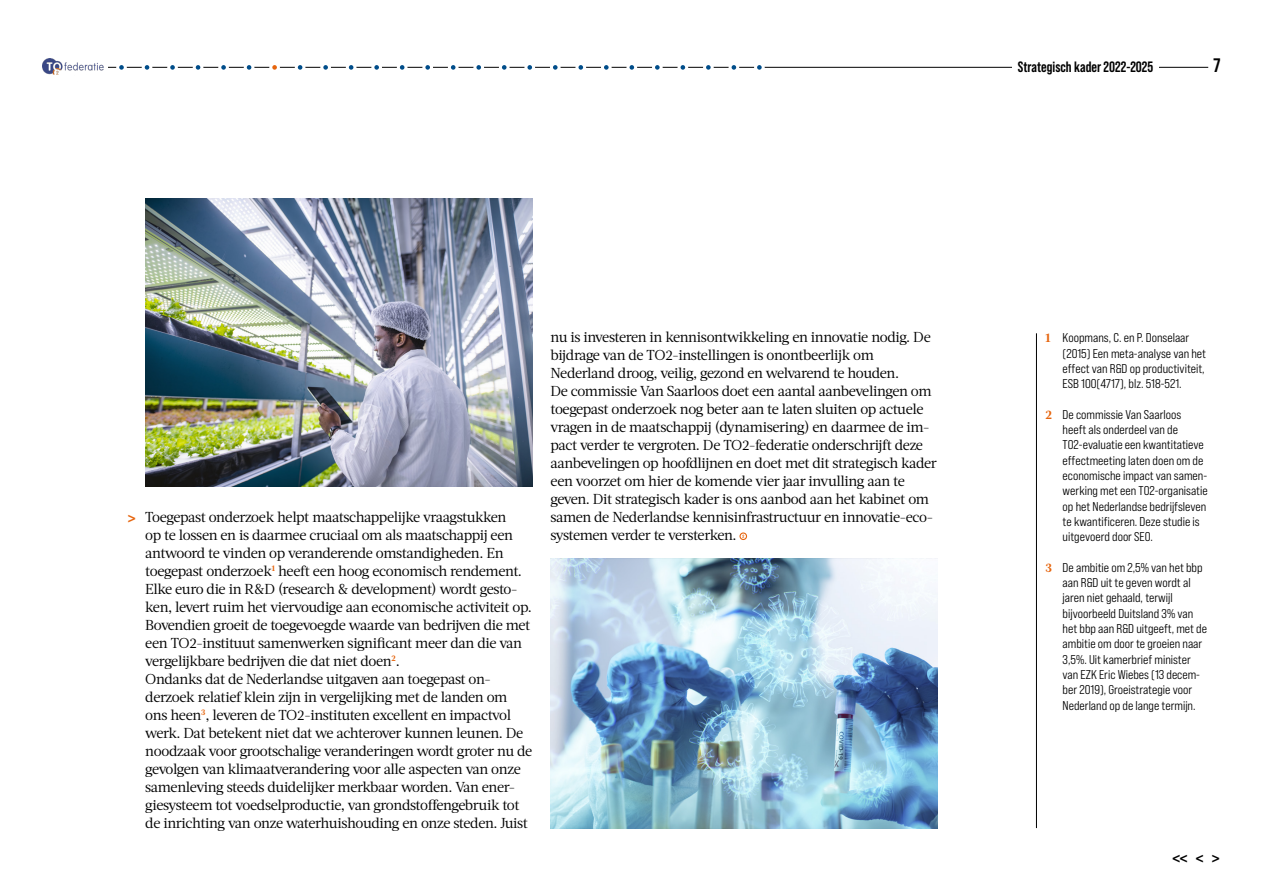
<style>
.page{position:relative;width:1263px;height:893px;background:#fff}
.page>*{position:absolute;margin:0;border:0;box-sizing:border-box;transform-origin:0 0}
.t1{font:700 19.5px "Bebas Neue Pro";color:#000}
.t2{font:18px "Bebas Neue Pro Exp Bd";color:#000}
.t3{font:18px "Bebas Neue Pro Exp Bd";color:#e6650e}
.t4{font:700 15px "Bebas Neue Pro";color:#000}
.t5{font:14.4px/18px "Acta";letter-spacing:-.03em;color:#000}
.t6{font:12.75px/15.3px "Bebas Neue Pro Sm E Md";color:#000}
.s1{font-family:"Acta";font-weight:700;color:#e6650e}
</style>
<div class="page">
<hr style="left:1036px;top:333px;width:1px;height:495px;background:#000">
<div style="left:739px;top:532px;width:8px;height:8px;border:1px solid #e6650e;border-radius:50%"></div>
<img style="left:550px;top:558px;width:387px;height:270px">
<img style="left:145px;top:198px;width:387px;height:288px">
<hr style="left:75px;top:67px;width:1133px;height:1px;background:#000">
<img style="left:43px;top:58px;width:65px;height:17px">
<div style="left:1012px;top:47px;width:147px;height:31px;background:#fff"></div>
<div style="left:118px;top:64px;width:7px;height:7px;background:#004d8a;border-radius:50%"></div>
<div style="left:116px;top:62px;width:11px;height:11px;border:3px solid #fff;border-radius:50%"></div>
<div style="left:143px;top:64px;width:8px;height:7px;background:#004d8a;border-radius:50%"></div>
<div style="left:142px;top:62px;width:10px;height:11px;border:3px solid #fff;border-radius:50%"></div>
<div style="left:169px;top:64px;width:7px;height:7px;background:#004d8a;border-radius:50%"></div>
<div style="left:167px;top:62px;width:11px;height:11px;border:3px solid #fff;border-radius:50%"></div>
<div style="left:194px;top:64px;width:8px;height:7px;background:#004d8a;border-radius:50%"></div>
<div style="left:193px;top:62px;width:10px;height:11px;border:3px solid #fff;border-radius:50%"></div>
<div style="left:220px;top:64px;width:7px;height:7px;background:#004d8a;border-radius:50%"></div>
<div style="left:218px;top:62px;width:11px;height:11px;border:3px solid #fff;border-radius:50%"></div>
<div style="left:245px;top:64px;width:8px;height:7px;background:#004d8a;border-radius:50%"></div>
<div style="left:244px;top:62px;width:10px;height:11px;border:3px solid #fff;border-radius:50%"></div>
<div style="left:271px;top:64px;width:7px;height:7px;background:#e6650e;border-radius:50%"></div>
<div style="left:269px;top:62px;width:11px;height:11px;border:3px solid #fff;border-radius:50%"></div>
<div style="left:296px;top:64px;width:8px;height:7px;background:#004d8a;border-radius:50%"></div>
<div style="left:295px;top:62px;width:10px;height:11px;border:3px solid #fff;border-radius:50%"></div>
<div style="left:322px;top:64px;width:7px;height:7px;background:#004d8a;border-radius:50%"></div>
<div style="left:320px;top:62px;width:11px;height:11px;border:3px solid #fff;border-radius:50%"></div>
<div style="left:347px;top:64px;width:8px;height:7px;background:#004d8a;border-radius:50%"></div>
<div style="left:346px;top:62px;width:10px;height:11px;border:3px solid #fff;border-radius:50%"></div>
<div style="left:373px;top:64px;width:7px;height:7px;background:#004d8a;border-radius:50%"></div>
<div style="left:371px;top:62px;width:11px;height:11px;border:3px solid #fff;border-radius:50%"></div>
<div style="left:398px;top:64px;width:8px;height:7px;background:#004d8a;border-radius:50%"></div>
<div style="left:397px;top:62px;width:10px;height:11px;border:3px solid #fff;border-radius:50%"></div>
<div style="left:424px;top:64px;width:7px;height:7px;background:#004d8a;border-radius:50%"></div>
<div style="left:422px;top:62px;width:11px;height:11px;border:3px solid #fff;border-radius:50%"></div>
<div style="left:449px;top:64px;width:8px;height:7px;background:#004d8a;border-radius:50%"></div>
<div style="left:448px;top:62px;width:10px;height:11px;border:3px solid #fff;border-radius:50%"></div>
<div style="left:475px;top:64px;width:7px;height:7px;background:#004d8a;border-radius:50%"></div>
<div style="left:473px;top:62px;width:11px;height:11px;border:3px solid #fff;border-radius:50%"></div>
<div style="left:500px;top:64px;width:8px;height:7px;background:#004d8a;border-radius:50%"></div>
<div style="left:499px;top:62px;width:11px;height:11px;border:3px solid #fff;border-radius:50%"></div>
<div style="left:526px;top:64px;width:8px;height:7px;background:#004d8a;border-radius:50%"></div>
<div style="left:524px;top:62px;width:11px;height:11px;border:3px solid #fff;border-radius:50%"></div>
<div style="left:551px;top:64px;width:8px;height:7px;background:#004d8a;border-radius:50%"></div>
<div style="left:550px;top:62px;width:11px;height:11px;border:3px solid #fff;border-radius:50%"></div>
<div style="left:577px;top:64px;width:8px;height:7px;background:#004d8a;border-radius:50%"></div>
<div style="left:575px;top:62px;width:11px;height:11px;border:3px solid #fff;border-radius:50%"></div>
<div style="left:602px;top:64px;width:8px;height:7px;background:#004d8a;border-radius:50%"></div>
<div style="left:601px;top:62px;width:11px;height:11px;border:3px solid #fff;border-radius:50%"></div>
<div style="left:628px;top:64px;width:8px;height:7px;background:#004d8a;border-radius:50%"></div>
<div style="left:626px;top:62px;width:11px;height:11px;border:3px solid #fff;border-radius:50%"></div>
<div style="left:653px;top:64px;width:8px;height:7px;background:#004d8a;border-radius:50%"></div>
<div style="left:652px;top:62px;width:11px;height:11px;border:3px solid #fff;border-radius:50%"></div>
<div style="left:679px;top:64px;width:8px;height:7px;background:#004d8a;border-radius:50%"></div>
<div style="left:677px;top:62px;width:11px;height:11px;border:3px solid #fff;border-radius:50%"></div>
<div style="left:704px;top:64px;width:8px;height:7px;background:#004d8a;border-radius:50%"></div>
<div style="left:703px;top:62px;width:11px;height:11px;border:3px solid #fff;border-radius:50%"></div>
<div style="left:730px;top:64px;width:8px;height:7px;background:#004d8a;border-radius:50%"></div>
<div style="left:728px;top:62px;width:11px;height:11px;border:3px solid #fff;border-radius:50%"></div>
<div style="left:755px;top:64px;width:8px;height:7px;background:#004d8a;border-radius:50%"></div>
<div style="left:754px;top:62px;width:11px;height:11px;border:3px solid #fff;border-radius:50%"></div>
<p class="t4" style="left:1018px;top:58px;width:137px">Strategisch kader 2022-2025</p>
<h1 class="t1" style="left:1213px;top:54px;width:8px">7</h1>
<p class="t3" style="left:127px;top:506px;width:11px">&gt;</p>
<p class="t5" style="left:145px;top:508px;width:388px">Toegepast onderzoek helpt maatschappelijke vraagstukken<br>op te lossen en is daarmee cruciaal om als maatschappij een antwoord te vinden op veranderende omstandigheden. En toegepast onderzoek<sup>1</sup> heeft een hoog economisch rendement.<br>Elke euro die in R&amp;D (research &amp; development) wordt gesto&shy;ken, levert ruim het viervoudige aan economische activiteit op.<br>Bovendien groeit de toegevoegde waarde van bedrijven die met een TO2-instituut samenwerken significant meer dan die van vergelijkbare bedrijven die dat niet doen<sup>2</sup>.<br>Ondanks dat de Nederlandse uitgaven aan toegepast on&shy;derzoek relatief klein zijn in vergelijking met de landen om ons heen<sup>3</sup>, leveren de TO2-instituten excellent en impactvol werk. Dat betekent niet dat we achterover kunnen leunen. De noodzaak voor grootschalige veranderingen wordt groter nu de gevolgen van klimaatverandering voor alle aspecten van onze samenleving steeds duidelijker merkbaar worden. Van ener&shy;giesysteem tot voedselproductie, van grondstoffengebruik tot de inrichting van onze waterhuishouding en onze steden. Juist</p>
<p class="t5" style="left:550px;top:328px;width:388px">nu is investeren in kennisontwikkeling en innovatie nodig. De bijdrage van de TO2-instellingen is onontbeerlijk om Nederland droog, veilig, gezond en welvarend te houden.<br>De commissie Van Saarloos doet een aantal aanbevelingen om toegepast onderzoek nog beter aan te laten sluiten op actuele vragen in de maatschappij (dynamisering) en daarmee de im&shy;pact verder te vergroten. De TO2-federatie onderschrijft deze aanbevelingen op hoofdlijnen en doet met dit strategisch kader een voorzet om hier de komende vier jaar invulling aan te geven. Dit strategisch kader is ons aanbod aan het kabinet om samen de Nederlandse kennisinfrastructuur en innovatie-eco&shy;systemen verder te versterken.</p>
<p class="t6" style="left:1063px;top:330px;width:145px;text-indent:-17px"><span class="s1">1</span> Koopmans, C. en P. Donselaar (2015) Een meta-analyse van het effect van R&amp;D op productiviteit,<br>ESB 100(4717), blz. 518-521.</p>
<p class="t6" style="left:1063px;top:407px;width:146px;text-indent:-17px"><span class="s1">2</span> De commissie Van Saarloos heeft als onderdeel van de<br>TO2-evaluatie een kwantitatieve effectmeeting laten doen om de economische impact van samen&shy;werking met een TO2-organisatie op het Nederlandse bedrijfsleven te kwantificeren. Deze studie is uitgevoerd door SEO.</p>
<p class="t6" style="left:1063px;top:560px;width:146px;text-indent:-17px"><span class="s1">3</span> De ambitie om 2,5% van het bbp aan R&amp;D uit te geven wordt al jaren niet gehaald, terwijl bijvoorbeeld Duitsland 3% van het bbp aan R&amp;D uitgeeft, met de ambitie om door te groeien naar<br>3,5%. Uit kamerbrief minister van EZK Eric Wiebes (13 decem&shy;ber 2019), Groeistrategie voor<br>Nederland op de lange termijn.</p>
<p class="t2" style="left:1172px;top:847px;width:50px">&lt;&lt;&lt;&gt;</p>
</div>
